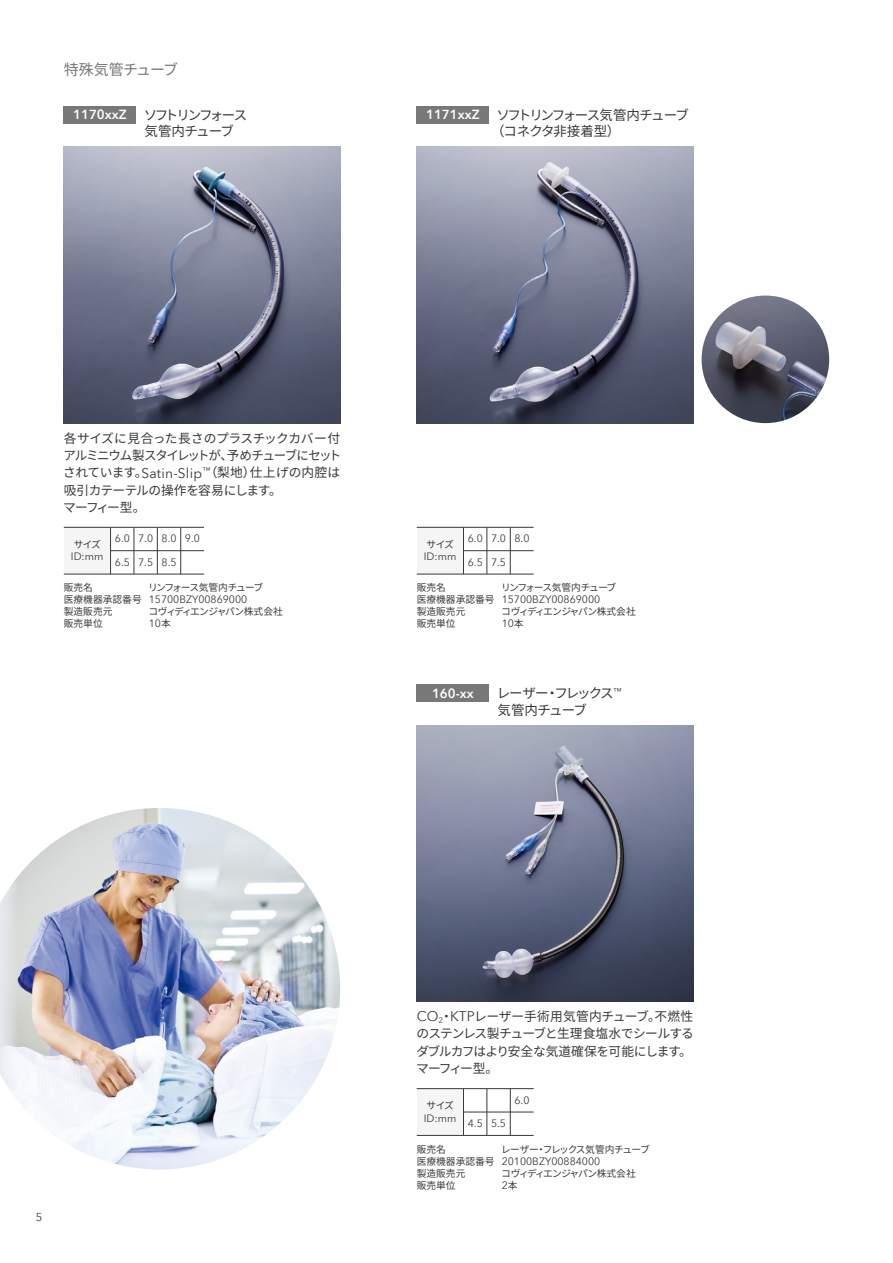
<style>
.page{position:relative;width:893px;height:1263px;background:#fff}
.page>*{position:absolute;margin:0;border:0;box-sizing:border-box;transform-origin:0 0}
.t1{font:15px "Noto Sans JP";letter-spacing:-.035em;color:#787878}
.t2{font:13.5px/16.5px "Noto Sans JP";letter-spacing:-.095em;color:#393939}
.t3{font:13.5px/16.5px "Noto Sans JP";letter-spacing:-.08em;color:#393939}
.t4{font:13.5px/16.5px "Noto Sans JP";letter-spacing:-.115em;color:#393939}
.t5{font:600 12.9px "Avenir Next World";color:#fff}
.t6{font:12.75px/17.2px "Noto Sans JP";letter-spacing:-.045em;color:#393939}
.t7{font:11.4px "Avenir Next World";color:#393939}
.t8{font:10.5px "Avenir Next World";color:#393939}
.t9{font:9.75px "Noto Sans JP";letter-spacing:-.055em;color:#393939}
.t10{font:9.75px "Noto Sans JP";letter-spacing:-.11em;color:#393939}
.t11{font:9.75px "Noto Sans JP";letter-spacing:-.075em;color:#393939}
.s1{font-family:"Avenir Next World";font-size:13.8px}
.s2{font-family:"Noto Sans JP";font-size:9.75px}
</style>
<div class="page">
<img style="left:64px;top:147px;width:276px;height:276px">
<img style="left:417px;top:147px;width:276px;height:276px">
<img style="left:417px;top:725px;width:276px;height:276px">
<div style="left:64px;top:527px;width:47px;height:47px;background:#f5f5f5"></div>
<hr style="left:64px;top:527px;width:140px;height:1px;background:#393939">
<hr style="left:64px;top:574px;width:140px;height:1px;background:#393939">
<hr style="left:111px;top:550px;width:93px;height:1px;background:#393939">
<hr style="left:110px;top:527px;width:1px;height:47px;background:#393939">
<hr style="left:134px;top:527px;width:1px;height:47px;background:#393939">
<hr style="left:157px;top:527px;width:1px;height:47px;background:#393939">
<hr style="left:180px;top:527px;width:1px;height:47px;background:#393939">
<div style="left:417px;top:527px;width:46px;height:47px;background:#f5f5f5"></div>
<hr style="left:417px;top:527px;width:117px;height:1px;background:#393939">
<hr style="left:417px;top:574px;width:117px;height:1px;background:#393939">
<hr style="left:463px;top:550px;width:71px;height:1px;background:#393939">
<hr style="left:463px;top:527px;width:1px;height:47px;background:#393939">
<hr style="left:487px;top:527px;width:1px;height:47px;background:#393939">
<hr style="left:510px;top:527px;width:1px;height:47px;background:#393939">
<div style="left:417px;top:1089px;width:46px;height:46px;background:#f5f5f5"></div>
<hr style="left:417px;top:1088px;width:117px;height:1px;background:#393939">
<hr style="left:417px;top:1135px;width:117px;height:1px;background:#393939">
<hr style="left:463px;top:1112px;width:71px;height:1px;background:#393939">
<hr style="left:463px;top:1089px;width:1px;height:46px;background:#393939">
<hr style="left:487px;top:1089px;width:1px;height:46px;background:#393939">
<hr style="left:510px;top:1089px;width:1px;height:46px;background:#393939">
<div style="left:64px;top:106px;width:72px;height:17px;background:#787878"></div>
<div style="left:417px;top:106px;width:72px;height:17px;background:#787878"></div>
<div style="left:417px;top:685px;width:72px;height:17px;background:#787878"></div>
<img style="left:702px;top:296px;width:127px;height:127px;border-radius:64px">
<img style="left:0;top:808px;width:340px;height:361px">
<p class="t1" style="left:64px;top:61px;width:116px">特殊気管チューブ</p>
<p class="t5" style="left:73px;top:107px;width:55px">1170xxZ</p>
<p class="t4" style="left:144px;top:107px;width:105px">ソフトリンフォース気管内チューブ</p>
<p class="t5" style="left:426px;top:107px;width:55px">1171xxZ</p>
<p class="t2" style="left:491px;top:107px;width:199px;text-indent:5px">ソフトリンフォース気管内チューブ（コネクタ非接着型）</p>
<p class="t6" style="left:63px;top:430px;width:280px">各サイズに見合った長さのプラスチックカバー付アルミニウム製スタイレットが、予めチューブにセットされています。<span class="s1">Satin-Slip</span><sup>™</sup>（梨地）仕上げの内腔は吸引カテーテルの操作を容易にします。<br>マーフィー型。</p>
<p class="t8" style="left:115px;top:530px;width:16px">6.0</p>
<p class="t8" style="left:115px;top:554px;width:16px">6.5</p>
<p class="t8" style="left:138px;top:530px;width:16px">7.0</p>
<p class="t8" style="left:138px;top:554px;width:16px">7.5</p>
<p class="t8" style="left:162px;top:530px;width:16px">8.0</p>
<p class="t8" style="left:162px;top:554px;width:16px">8.5</p>
<p class="t8" style="left:185px;top:530px;width:16px">9.0</p>
<p class="t9" style="left:74px;top:539px;width:29px">サイズ</p>
<p class="t8" style="left:71px;top:548px;width:34px">ID:mm</p>
<p class="t9" style="left:64px;top:582px;width:31px">販売名</p>
<p class="t10" style="left:148px;top:582px;width:117px">リンフォース気管内チューブ</p>
<p class="t8" style="left:64px;top:591px;width:185px"><span class="s2">医療機器承認番号</span> 15700BZY00869000</p>
<p class="t9" style="left:64px;top:606px;width:50px">製造販売元</p>
<p class="t9" style="left:148px;top:606px;width:136px">コヴィディエンジャパン株式会社</p>
<p class="t9" style="left:64px;top:618px;width:41px">販売単位</p>
<p class="t8" style="left:149px;top:615px;width:23px">10<span class="s2">本</span></p>
<p class="t8" style="left:468px;top:530px;width:16px">6.0</p>
<p class="t8" style="left:468px;top:554px;width:16px">6.5</p>
<p class="t8" style="left:491px;top:530px;width:16px">7.0</p>
<p class="t8" style="left:491px;top:554px;width:16px">7.5</p>
<p class="t8" style="left:514px;top:530px;width:16px">8.0</p>
<p class="t9" style="left:427px;top:539px;width:29px">サイズ</p>
<p class="t8" style="left:424px;top:548px;width:34px">ID:mm</p>
<p class="t9" style="left:417px;top:582px;width:31px">販売名</p>
<p class="t10" style="left:501px;top:582px;width:117px">リンフォース気管内チューブ</p>
<p class="t8" style="left:417px;top:591px;width:185px"><span class="s2">医療機器承認番号</span> 15700BZY00869000</p>
<p class="t9" style="left:417px;top:606px;width:50px">製造販売元</p>
<p class="t9" style="left:501px;top:606px;width:136px">コヴィディエンジャパン株式会社</p>
<p class="t9" style="left:417px;top:618px;width:40px">販売単位</p>
<p class="t8" style="left:502px;top:615px;width:23px">10<span class="s2">本</span></p>
<p class="t5" style="left:432px;top:685px;width:43px">160-xx</p>
<p class="t3" style="left:497px;top:685px;width:126px">レーザー・フレックス<sup>™</sup>気管内チューブ</p>
<p class="t7" style="left:36px;top:1208px;width:8px">5</p>
<p class="t6" style="left:416px;top:1008px;width:279px"><span class="s1">CO</span><sub>2</sub>・<span class="s1">KTP</span>レーザー手術用気管内チューブ。不燃性のステンレス製チューブと生理食塩水でシールするダブルカフはより安全な気道確保を可能にします。マーフィー型。</p>
<p class="t8" style="left:514px;top:1092px;width:16px">6.0</p>
<p class="t9" style="left:427px;top:1100px;width:29px">サイズ</p>
<p class="t8" style="left:424px;top:1109px;width:34px">ID:mm</p>
<p class="t9" style="left:417px;top:1143px;width:31px">販売名</p>
<p class="t11" style="left:501px;top:1143px;width:150px">レーザー・フレックス気管内チューブ</p>
<p class="t8" style="left:417px;top:1152px;width:185px"><span class="s2">医療機器承認番号</span> 20100BZY00884000</p>
<p class="t9" style="left:417px;top:1167px;width:50px">製造販売元</p>
<p class="t9" style="left:501px;top:1167px;width:136px">コヴィディエンジャパン株式会社</p>
<p class="t9" style="left:417px;top:1179px;width:40px">販売単位</p>
<p class="t8" style="left:502px;top:1176px;width:17px">2<span class="s2">本</span></p>
<p class="t8" style="left:468px;top:1115px;width:40px">4.5 5.5</p>
</div>
